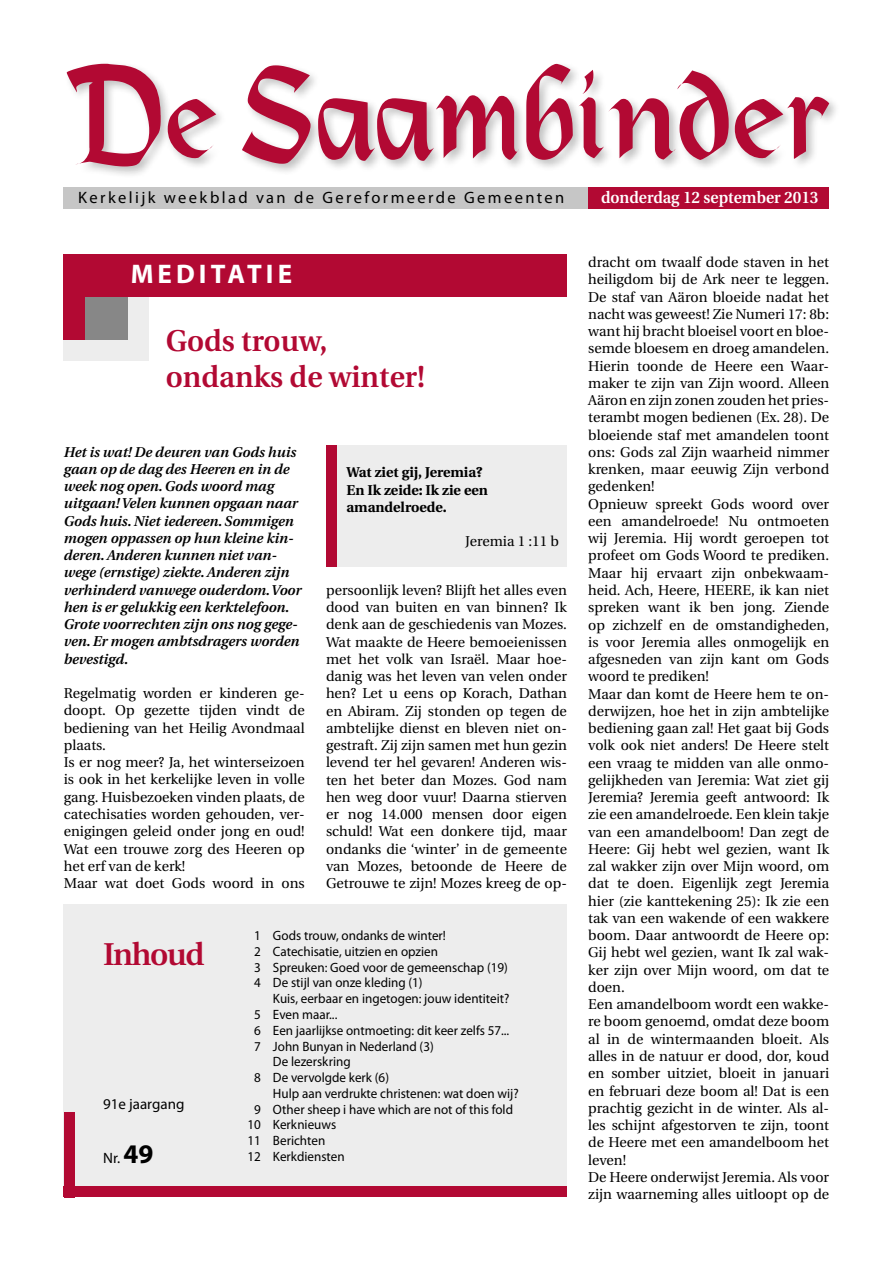
<style>
.page{position:relative;width:893px;height:1263px;background:#fff}
.page>*{position:absolute;margin:0;border:0;box-sizing:border-box;transform-origin:0 0}
.t1{font:600 31.5px "Utopia";letter-spacing:-.04em;color:#b20933}
.t2{font:600 30px/36px "Utopia";color:#b20933}
.t3{font:700 27px "Myriad Pro";letter-spacing:.15em;color:#fff}
.t4{font:16.5px "Myriad Pro";letter-spacing:.145em;color:#000}
.t5{font:600 16.5px "Utopia";color:#fff;scale:.95 1}
.t6{font:15px "Myriad Pro";color:#000}
.t7{font:14.25px/17.2px "Utopia";color:#000}
.t8{font:italic 600 14.25px/17.2px "Utopia";color:#000}
.t9{font:700 14.25px/17.2px "Utopia";color:#000}
.t10{font:13.5px/15.8px "Myriad Pro";color:#000}
.s1{font-weight:700;font-size:27px}
</style>
<div class="page">
<svg style="left:67px;top:64px;width:762px;height:102px"></svg>
<div style="left:64px;top:188px;width:765px;height:21px;background:#c6c6c6"></div>
<div style="left:588px;top:188px;width:241px;height:21px;background:#b20933"></div>
<div style="left:64px;top:905px;width:503px;height:292px;background:#ededed"></div>
<div style="left:64px;top:1186px;width:503px;height:11px;background:#b20933"></div>
<div style="left:64px;top:1112px;width:10px;height:85px;background:#b20933"></div>
<div style="left:326px;top:446px;width:241px;height:121px;background:#ededed"></div>
<div style="left:326px;top:446px;width:11px;height:121px;background:#b20933"></div>
<div style="left:64px;top:254px;width:85px;height:106px;background:#ededed"></div>
<div style="left:64px;top:254px;width:64px;height:85px;background:#878787"></div>
<div style="left:64px;top:254px;width:21px;height:85px;background:#b20933"></div>
<div style="left:64px;top:254px;width:503px;height:43px;background:#b20933"></div>
<p class="t4" style="left:78px;top:187px;width:488px">Kerkelijk weekblad van de Gereformeerde Gemeenten</p>
<p class="t5" style="left:601px;top:188px;width:230px">donderdag 12 september 2013</p>
<h3 class="t3" style="left:131px;top:259px;width:163px">MEDITATIE</h3>
<h2 class="t2" style="left:166px;top:323px;width:261px">Gods trouw, ondanks de winter!</h2>
<p class="t8" style="left:64px;top:443px;width:239px">Het is wat! De deuren van Gods huis gaan op de dag des Heeren en in de week nog open. Gods woord mag uitgaan! Velen kunnen opgaan naar<br>Gods huis. Niet iedereen. Sommigen mogen oppassen op hun kleine kin&shy;deren. Anderen kunnen niet van&shy;wege (ernstige) ziekte. Anderen zijn verhinderd vanwege ouderdom. Voor hen is er gelukkig een kerktelefoon.<br>Grote voorrechten zijn ons nog gege&shy;ven. Er mogen ambtsdragers worden bevestigd.</p>
<p class="t7" style="left:64px;top:685px;width:242px">Regelmatig worden er kinderen ge&shy;doopt. Op gezette tijden vindt de bediening van het Heilig Avondmaal plaats.<br>Is er nog meer? Ja, het winterseizoen is ook in het kerkelijke leven in volle gang. Huisbezoeken vinden plaats, de catechisaties worden gehouden, ver&shy;enigingen geleid onder jong en oud!<br>Wat een trouwe zorg des Heeren op het erf van de kerk!<br>Maar wat doet Gods woord in ons</p>
<p class="t9" style="left:346px;top:464px;width:143px">Wat ziet gij, Jeremia?<br>En Ik zeide: Ik zie een amandelroede.</p>
<p class="t7" style="left:465px;top:533px;width:95px">Jeremia 1 :11 b</p>
<p class="t7" style="left:326px;top:581px;width:242px;text-align:justify">persoonlijk leven? Blijft het alles even dood van buiten en van binnen? Ik denk aan de geschiedenis van Mozes.<br>Wat maakte de Heere bemoeienissen met het volk van Israël. Maar hoe&shy;danig was het leven van velen onder hen? Let u eens op Korach, Dathan en Abiram. Zij stonden op tegen de ambtelijke dienst en bleven niet on&shy;gestraft. Zij zijn samen met hun gezin levend ter hel gevaren! Anderen wis&shy;ten het beter dan Mozes. God nam hen weg door vuur! Daarna stierven er nog 14.000 mensen door eigen schuld! Wat een donkere tijd, maar ondanks die ‘winter’ in de gemeente van Mozes, betoonde de Heere de Getrouwe te zijn! Mozes kreeg de op-</p>
<h1 class="t1" style="left:103px;top:936px;width:103px">Inhoud</h1>
<p class="t6" style="left:103px;top:1095px;width:83px">91e jaargang</p>
<p class="t6" style="left:103px;top:1149px;width:52px">Nr. <span class="s1">49</span></p>
<p class="t10" style="left:254px;top:927px;width:255px">1 Gods trouw, ondanks de winter!<br>2 Catechisatie, uitzien en opzien<br>3 Spreuken: Goed voor de gemeenschap (19)<br>4 De stijl van onze kleding (1)</p>
<p class="t10" style="left:273px;top:991px;width:238px">Kuis, eerbaar en ingetogen: jouw identiteit?</p>
<p class="t10" style="left:254px;top:1006px;width:85px">5 Even maar...</p>
<p class="t10" style="left:254px;top:1022px;width:257px">6 Een jaarlijkse ontmoeting: dit keer zelfs 57...</p>
<p class="t10" style="left:254px;top:1038px;width:181px">7 John Bunyan in Nederland (3)</p>
<p class="t10" style="left:273px;top:1054px;width:79px">De lezerskring</p>
<p class="t10" style="left:254px;top:1069px;width:136px">8 De vervolgde kerk (6)</p>
<p class="t10" style="left:273px;top:1085px;width:247px">Hulp aan verdrukte christenen: wat doen wij?</p>
<p class="t10" style="left:254px;top:1101px;width:260px">9 Other sheep i have which are not of this fold</p>
<p class="t10" style="left:248px;top:1117px;width:90px">10 Kerknieuws</p>
<p class="t10" style="left:247px;top:1132px;width:79px">11 Berichten</p>
<p class="t10" style="left:248px;top:1148px;width:99px">12 Kerkdiensten</p>
<p class="t7" style="left:588px;top:254px;width:242px">dracht om twaalf dode staven in het heiligdom bij de Ark neer te leggen.<br>De staf van Aäron bloeide nadat het nacht was geweest! Zie Numeri 17: 8b: want hij bracht bloeisel voort en bloe&shy;semde bloesem en droeg amandelen.<br>Hierin toonde de Heere een Waar&shy;maker te zijn van Zijn woord. Alleen<br>Aäron en zijn zonen zouden het pries&shy;terambt mogen bedienen (Ex. 28). De bloeiende staf met amandelen toont ons: Gods zal Zijn waarheid nimmer krenken, maar eeuwig Zijn verbond gedenken!<br>Opnieuw spreekt Gods woord over een amandelroede! Nu ontmoeten wij Jeremia. Hij wordt geroepen tot profeet om Gods Woord te prediken.<br>Maar hij ervaart zijn onbekwaam&shy;heid. Ach, Heere, HEERE, ik kan niet spreken want ik ben jong. Ziende op zichzelf en de omstandigheden, is voor Jeremia alles onmogelijk en afgesneden van zijn kant om Gods woord te prediken!<br>Maar dan komt de Heere hem te on&shy;derwijzen, hoe het in zijn ambtelijke bediening gaan zal! Het gaat bij Gods volk ook niet anders! De Heere stelt een vraag te midden van alle onmo&shy;gelijkheden van Jeremia: Wat ziet gij<br>Jeremia? Jeremia geeft antwoord: Ik zie een amandelroede. Een klein takje van een amandelboom! Dan zegt de<br>Heere: Gij hebt wel gezien, want Ik zal wakker zijn over Mijn woord, om dat te doen. Eigenlijk zegt Jeremia hier (zie kanttekening 25): Ik zie een tak van een wakende of een wakkere boom. Daar antwoordt de Heere op:<br>Gij hebt wel gezien, want Ik zal wak&shy;ker zijn over Mijn woord, om dat te doen.<br>Een amandelboom wordt een wakke&shy;re boom genoemd, omdat deze boom al in de wintermaanden bloeit. Als alles in de natuur er dood, dor, koud en somber uitziet, bloeit in januari en februari deze boom al! Dat is een prachtig gezicht in de winter. Als al&shy;les schijnt afgestorven te zijn, toont de Heere met een amandelboom het leven!<br>De Heere onderwijst Jeremia. Als voor zijn waarneming alles uitloopt op de</p>
</div>
